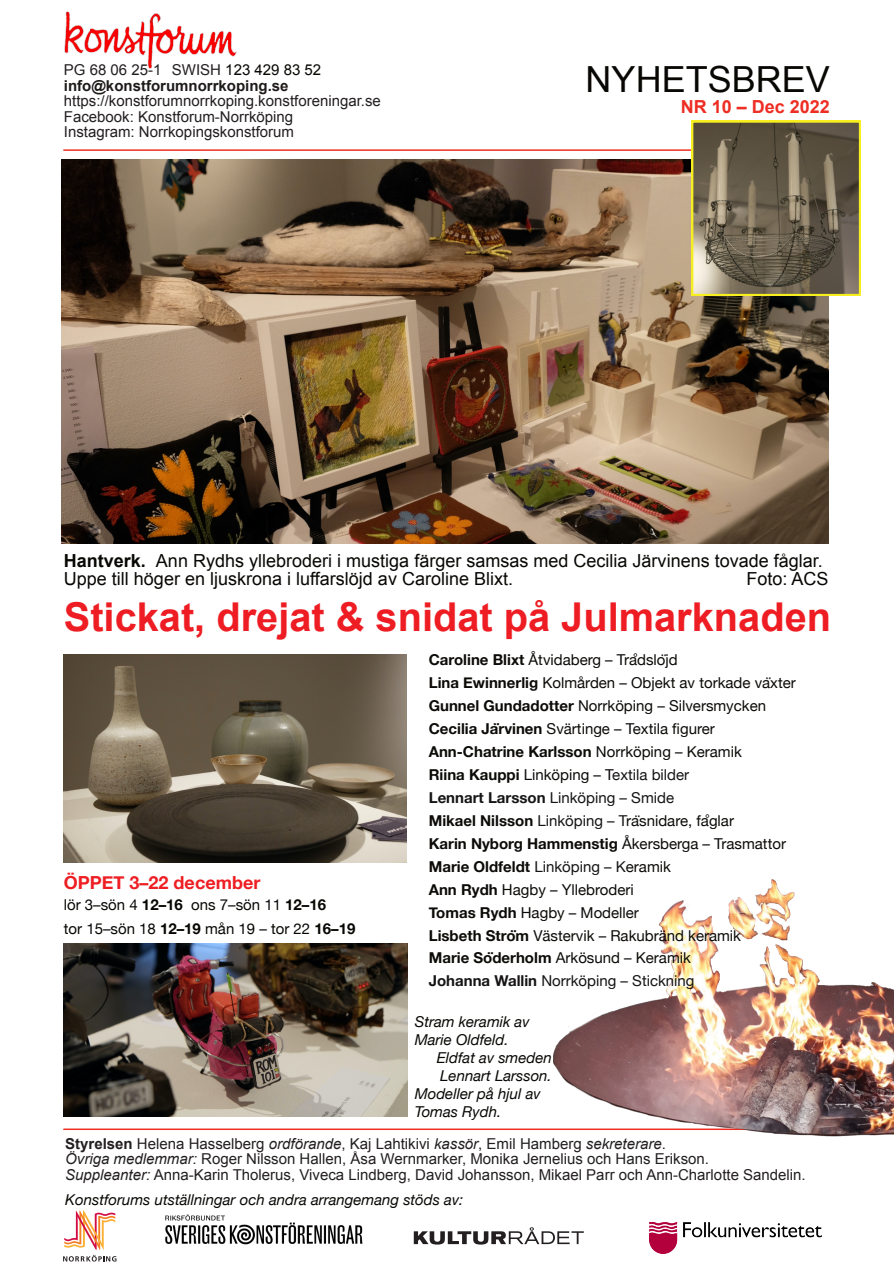
<style>
.page{position:relative;width:894px;height:1263px;background:#fff}
.page>*{position:absolute;margin:0;border:0;box-sizing:border-box;transform-origin:0 0}
.t1{font:700 39.75px "Arial";color:#ee1d23}
.t2{font:36px "Arial";color:#080704}
.t3{font:18px/18.6px "Arial";color:#080704}
.t4{font:700 18px "Helvetica Neue";color:#ee1e23}
.t5{font:700 18px "Arial";color:#ee2d23}
.t6{font:15px/23px "Helvetica Neue";color:#0c0b08}
.t7{font:15px/15.5px "Arial";color:#231f20}
.t8{font:italic 15px/18px "Helvetica Neue";color:#080704}
.t9{font:15px/24px "Helvetica Neue";color:#080704}
.t10{font:700 15px/15.5px "Arial";color:#1e1b1a}
.s1{font-weight:400;color:#231f20}
.s2{font-weight:400;color:#080704}
.s3{font-weight:700}
.s4{color:#161414}
.s5{font-weight:700;color:#161414}
.s6{font-style:italic}
</style>
<div class="page">
<hr style="left:64px;top:149px;width:765px;height:2px;background:#ee2d23">
<hr style="left:64px;top:1128px;width:765px;height:2px;background:#ee2d23">
<svg style="left:63px;top:1210px;width:53px;height:51px"></svg>
<img style="left:165px;top:1214px;width:198px;height:31px">
<img style="left:649px;top:1221px;width:172px;height:33px">
<img style="left:64px;top:11px;width:173px;height:58px">
<svg style="left:413px;top:1227px;width:170px;height:17px"></svg>
<img style="left:61px;top:160px;width:767px;height:383px">
<img style="left:63px;top:655px;width:343px;height:207px">
<img style="left:64px;top:944px;width:343px;height:173px">
<img style="left:553px;top:879px;width:340px;height:258px">
<svg style="left:691px;top:121px;width:169px;height:175px;background:#726950"></svg>
<p class="t10" style="left:64px;top:64px;width:259px"><span class="s1">PG 68 06 25-1 SWISH</span> <span class="s2">123 429 83 52 </span>info@konstforumnorrkoping.se</p>
<p class="t7" style="left:64px;top:95px;width:318px">https://konstforumnorrkoping.konstforeningar.se<br>Facebook: Konstforum-Norrköping<br>Instagram: Norrkopingskonstforum</p>
<h2 class="t2" style="left:585px;top:66px;width:246px">NYHETSBREV</h2>
<p class="t5" style="left:680px;top:100px;width:151px">NR 10 – Dec 2022</p>
<p class="t3" style="left:64px;top:553px;width:760px"><span class="s3">Hantverk.</span> Ann Rydhs yllebroderi i mustiga färger samsas med Cecilia Järvinens tovade fåglar.<br>Uppe till höger en ljuskrona i luffarslöjd av Caroline Blixt.</p>
<p class="t3" style="left:746px;top:571px;width:84px">Foto: ACS</p>
<h1 class="t1" style="left:64px;top:602px;width:768px">Stickat, drejat &amp; snidat på Julmarknaden</h1>
<p class="t4" style="left:64px;top:871px;width:198px">ÖPPET 3–22 december</p>
<p class="t9" style="left:64px;top:892px;width:293px">lör 3–sön 4 <span class="s3">12–16</span> ons 7–sön 11 <span class="s3">12–16<br></span>tor 15–sön 18 <span class="s3">12–19</span> mån 19 – tor 22 <span class="s3">16–19</span></p>
<p class="t6" style="left:428px;top:648px;width:368px"><span class="s3">Caroline Blixt</span> Åtvidaberg – Trådslöjd<br><span class="s3">Lina Ewinnerlig</span> Kolmården – Objekt av torkade växter <span class="s3">Gunnel Gundadotter</span> Norrköping – Silversmycken <span class="s3">Cecilia Järvinen</span> Svärtinge – Textila figurer <span class="s3">Ann-Chatrine Karlsson</span> Norrköping – Keramik<br><span class="s3">Riina Kauppi</span> Linköping – T<span class="s4">extila bilder<br></span><span class="s5">Lennart Larsson</span> <span class="s4">Linköping – Smide<br></span><span class="s3">Mikael Nilsson</span> <span class="s4">Linköping – T</span>räsnidare, fåglar<br><span class="s3">Karin Nyborg Hammenstig</span> Åkersberga – Trasmattor <span class="s3">Marie Oldfeldt</span> <span class="s4">Linköping – K</span>eramik<br><span class="s3">Ann Rydh</span> Hagby – Yllebroderi<br><span class="s3">Tomas Rydh</span> Hagby – Modeller<br><span class="s3">Lisbeth Ström</span> Västervik – Rakubränd keramik<br><span class="s3">Marie Söderholm</span> Arkösund – Keramik<br><span class="s5">Johanna Wallin</span> <span class="s4">Norrköping – Stickning</span></p>
<p class="t8" style="left:414px;top:1013px;width:116px">Stram keramik av<br>Marie Oldfeld.</p>
<p class="t8" style="left:436px;top:1049px;width:117px">Eldfat av smeden</p>
<p class="t8" style="left:440px;top:1067px;width:113px">Lennart Larsson.</p>
<p class="t8" style="left:414px;top:1085px;width:127px">Modeller på hjul av</p>
<p class="t8" style="left:414px;top:1103px;width:88px">Tomas Rydh.</p>
<p class="t7" style="left:65px;top:1137px;width:741px"><span class="s3">Styrelsen</span> Helena Hasselberg <span class="s6">ordförande</span>, Kaj Lahtikivi <span class="s6">kassör</span>, Emil Hamberg <span class="s6">sekreterare</span>.<br><span class="s6">Övriga medlemmar:</span> Roger Nilsson Hallen, Åsa Wernmarker, Monika Jernelius och Hans Erikson.<br><span class="s6">Suppleanter:</span> Anna-Karin Tholerus, Viveca Lindberg, David Johansson, Mikael Parr och Ann-Charlotte Sandelin.</p>
<p class="t8" style="left:65px;top:1191px;width:399px">Konstforums utställningar och andra arrangemang stöds av:</p>
</div>
